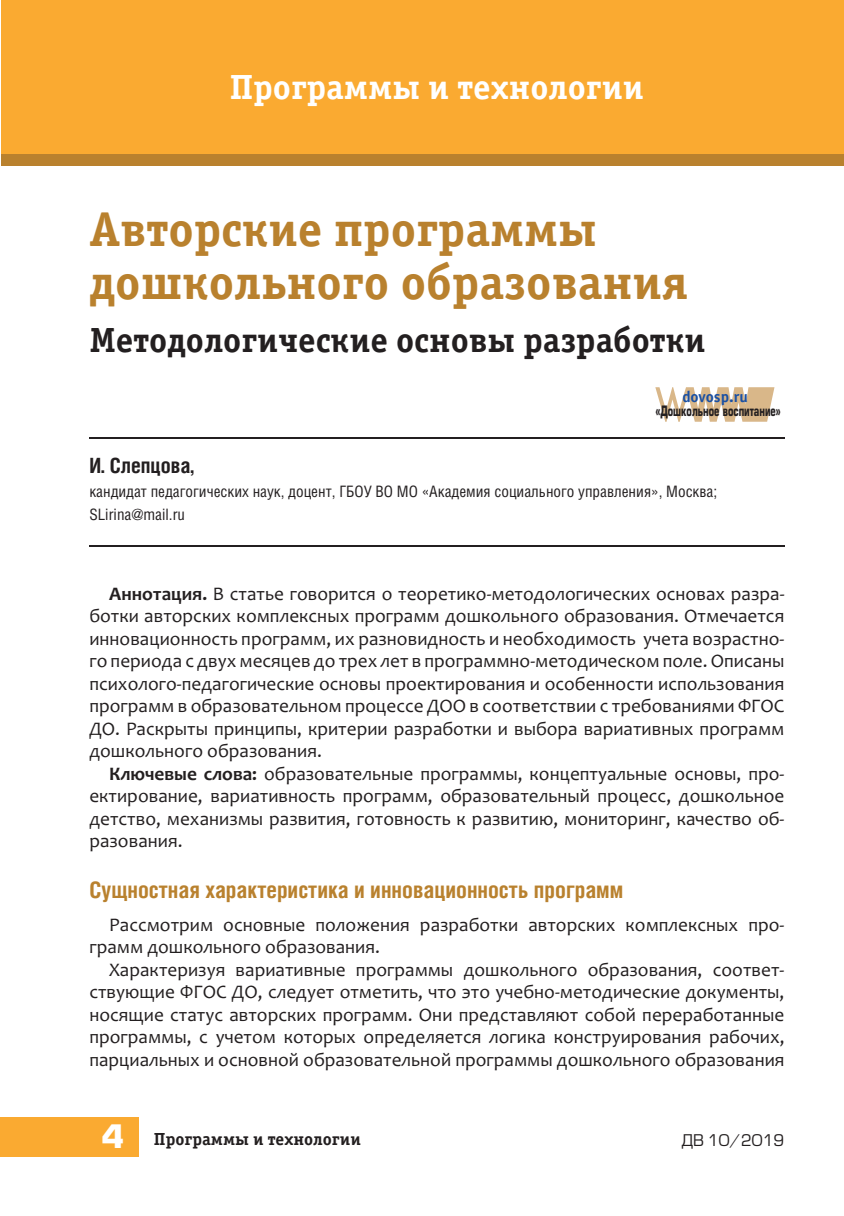
<style>
.page{position:relative;width:844px;height:1216px;background:#fff}
.page>*{position:absolute;margin:0;border:0;box-sizing:border-box;transform-origin:0 0}
.t1{font:49px/52.5px "Officina Serif Bold ITC";color:#b9812e}
.t2{font:35px "Officina Serif Bold ITC";color:#231f20}
.t3{font:35px "Officina Serif Bold ITC";color:#fff}
.t4{font:700 22.75px "Helios Cond";color:#b9812e}
.t5{font:700 21px "Helios Cond";color:#231f20}
.t6{font:19.25px "Candara";color:#231f20}
.t7{font:17.5px "Officina Serif Bold ITC";color:#231f20}
.t8{font:15.75px/23.6px "Helios Cond";color:#231f20}
.t9{font:15.75px "Europe";color:#231f20}
.t10{font:15.75px "Officina Sans Bold ITC";color:#1a50a3}
.t11{font:700 14px "Europe";color:#231f20;scale:.65 1}
.s1{font-weight:700}
.s2{font-family:"Europe";font-weight:700;font-size:31.5px;color:#fff}
</style>
<div class="page">
<div style="left:0;top:1116px;width:139px;height:40px;background:#faaa31"></div>
<hr style="left:89px;top:437px;width:695px;height:1px;background:#231f20">
<hr style="left:89px;top:545px;width:695px;height:1px;background:#231f20">
<div style="left:1px;top:141px;width:842px;height:25px;background:#b9812e"></div>
<div style="left:1px;top:0;width:842px;height:154px;background:#faaa31"></div>
<svg style="left:655px;top:387px;width:119px;height:35px"></svg>
<p class="t3" style="left:230px;top:74px;width:415px">Программы и технологии</p>
<p class="t1" style="left:89px;top:207px;width:600px">Авторские программы дошкольного образования</p>
<p class="t2" style="left:89px;top:327px;width:617px">Методологические основы разработки</p>
<p class="t10" style="left:682px;top:391px;width:67px">dovosp.ru</p>
<p class="t11" style="left:655px;top:405px;width:195px">«Дошкольное воспитание»</p>
<p class="t5" style="left:89px;top:458px;width:106px">И. Слепцова,</p>
<p class="t8" style="left:89px;top:480px;width:629px">кандидат педагогических наук, доцент, ГБОУ ВО МО «Академия социального управления», Москва;<br>SLirina@mail.ru</p>
<p class="t6" style="left:109px;top:586px;width:676px"><span class="s1">Аннотация.</span> В статье говорится о теоретико-методологических основах разра-</p>
<p class="t6" style="left:89px;top:609px;width:696px">ботки авторских комплексных программ дошкольного образования. Отмечается</p>
<p class="t6" style="left:89px;top:631px;width:696px">инновационность программ, их разновидность и необходимость учета возрастно-</p>
<p class="t6" style="left:89px;top:653px;width:696px">го периода с двух месяцев до трех лет в программно-методическом поле. Описаны</p>
<p class="t6" style="left:89px;top:676px;width:696px">психолого-педагогические основы проектирования и особенности использования</p>
<p class="t6" style="left:89px;top:698px;width:696px">программ в образовательном процессе ДОО в соответствии с требованиями ФГОС</p>
<p class="t6" style="left:89px;top:721px;width:696px">ДО. Раскрыты принципы, критерии разработки и выбора вариативных программ</p>
<p class="t6" style="left:89px;top:743px;width:234px">дошкольного образования.</p>
<p class="t6" style="left:109px;top:766px;width:676px"><span class="s1">Ключевые слова:</span> образовательные программы, концептуальные основы, про-</p>
<p class="t6" style="left:89px;top:788px;width:696px">ектирование, вариативность программ, образовательный процесс, дошкольное</p>
<p class="t6" style="left:89px;top:811px;width:696px">детство, механизмы развития, готовность к развитию, мониторинг, качество об-</p>
<p class="t6" style="left:89px;top:833px;width:95px">разования.</p>
<p class="t4" style="left:89px;top:882px;width:535px">Сущностная характеристика и инновационность программ</p>
<p class="t6" style="left:109px;top:917px;width:676px">Рассмотрим основные положения разработки авторских комплексных про-</p>
<p class="t6" style="left:89px;top:940px;width:292px">грамм дошкольного образования.</p>
<p class="t6" style="left:109px;top:962px;width:676px">Характеризуя вариативные программы дошкольного образования, соответ-</p>
<p class="t6" style="left:89px;top:985px;width:696px">ствующие ФГОС ДО, следует отметить, что это учебно-методические документы,</p>
<p class="t6" style="left:89px;top:1007px;width:696px">носящие статус авторских программ. Они представляют собой переработанные</p>
<p class="t6" style="left:89px;top:1030px;width:696px">программы, с учетом которых определяется логика конструирования рабочих,</p>
<p class="t6" style="left:89px;top:1052px;width:696px">парциальных и основной образовательной программы дошкольного образования</p>
<p class="t7" style="left:102px;top:1132px;width:261px"><span class="s2">4</span> Программы и технологии</p>
<p class="t9" style="left:681px;top:1134px;width:104px">ДВ 10/2019</p>
</div>
